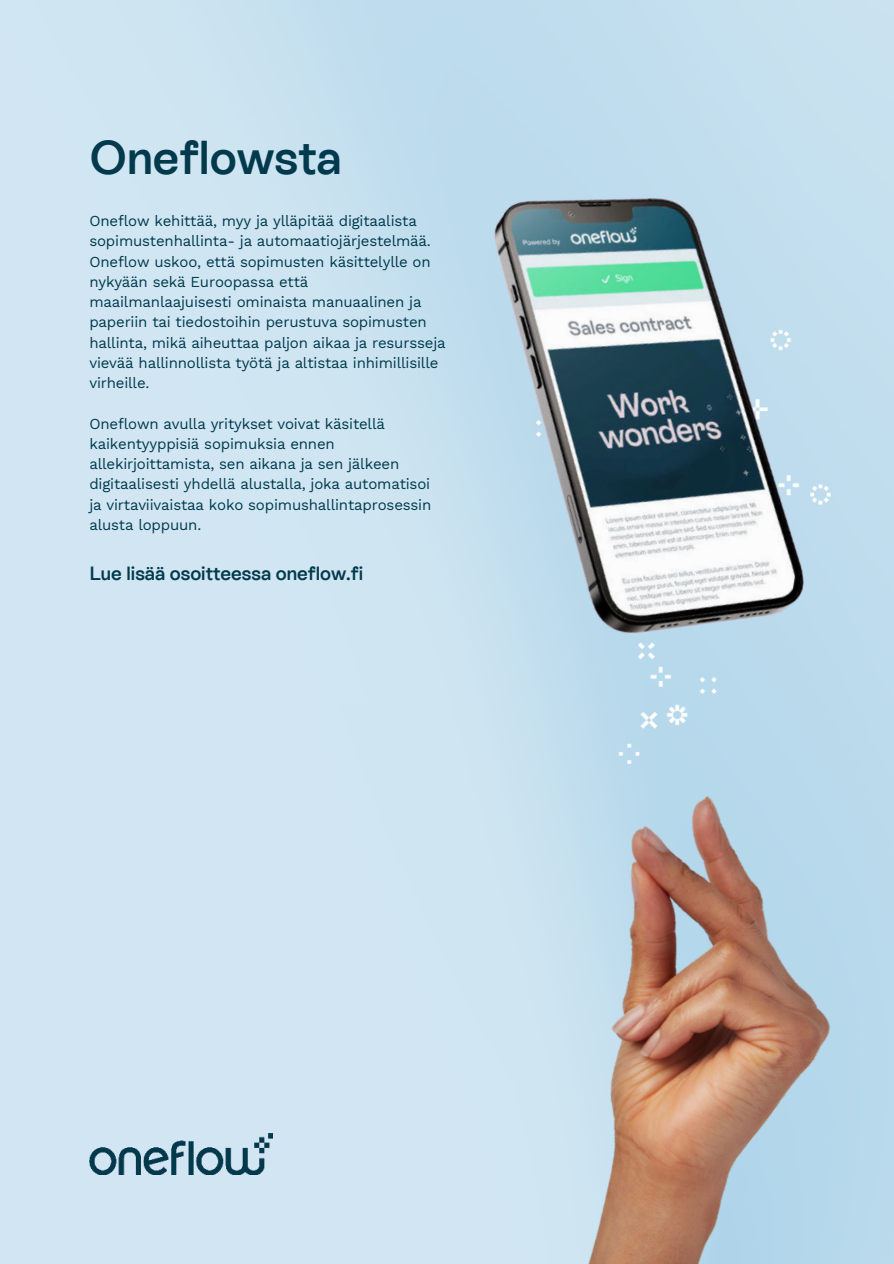
<style>
.page{position:relative;width:894px;height:1264px;background:#fff}
.page>*{position:absolute;margin:0;border:0;box-sizing:border-box;transform-origin:0 0}
.t1{font:600 47.25px "ES Rebond Grotesque";color:#013a4c}
.t2{font:600 19.05px "ES Rebond Grotesque";color:#013a4c}
.t3{font:15px/20.2px "Work Sans";letter-spacing:-.01em;color:#013a4c}
</style>
<div class="page">
<img style="left:0;top:0;width:893px;height:1263px">
<img style="left:89px;top:1133px;width:92px;height:41px">
<img style="left:181px;top:420px;width:712px;height:843px">
<img style="left:536px;top:674px;width:196px;height:89px">
<img style="left:419px;top:134px;width:472px;height:540px">
<h1 class="t1" style="left:89px;top:126px;width:254px">Oneflowsta</h1>
<p class="t3" style="left:89px;top:210px;width:358px">Oneflow kehittää, myy ja ylläpitää digitaalista sopimustenhallinta- ja automaatiojärjestelmää.<br>Oneflow uskoo, että sopimusten käsittelylle on nykyään sekä Euroopassa että maailmanlaajuisesti ominaista manuaalinen ja paperiin tai tiedostoihin perustuva sopimusten hallinta, mikä aiheuttaa paljon aikaa ja resursseja vievää hallinnollista työtä ja altistaa inhimillisille virheille.</p>
<p class="t3" style="left:89px;top:413px;width:343px">Oneflown avulla yritykset voivat käsitellä kaikentyyppisiä sopimuksia ennen allekirjoittamista, sen aikana ja sen jälkeen digitaalisesti yhdellä alustalla, joka automatisoi ja virtaviivaistaa koko sopimushallintaprosessin alusta loppuun.</p>
<p class="t2" style="left:89px;top:560px;width:275px">Lue lisää osoitteessa oneflow.fi</p>
</div>
